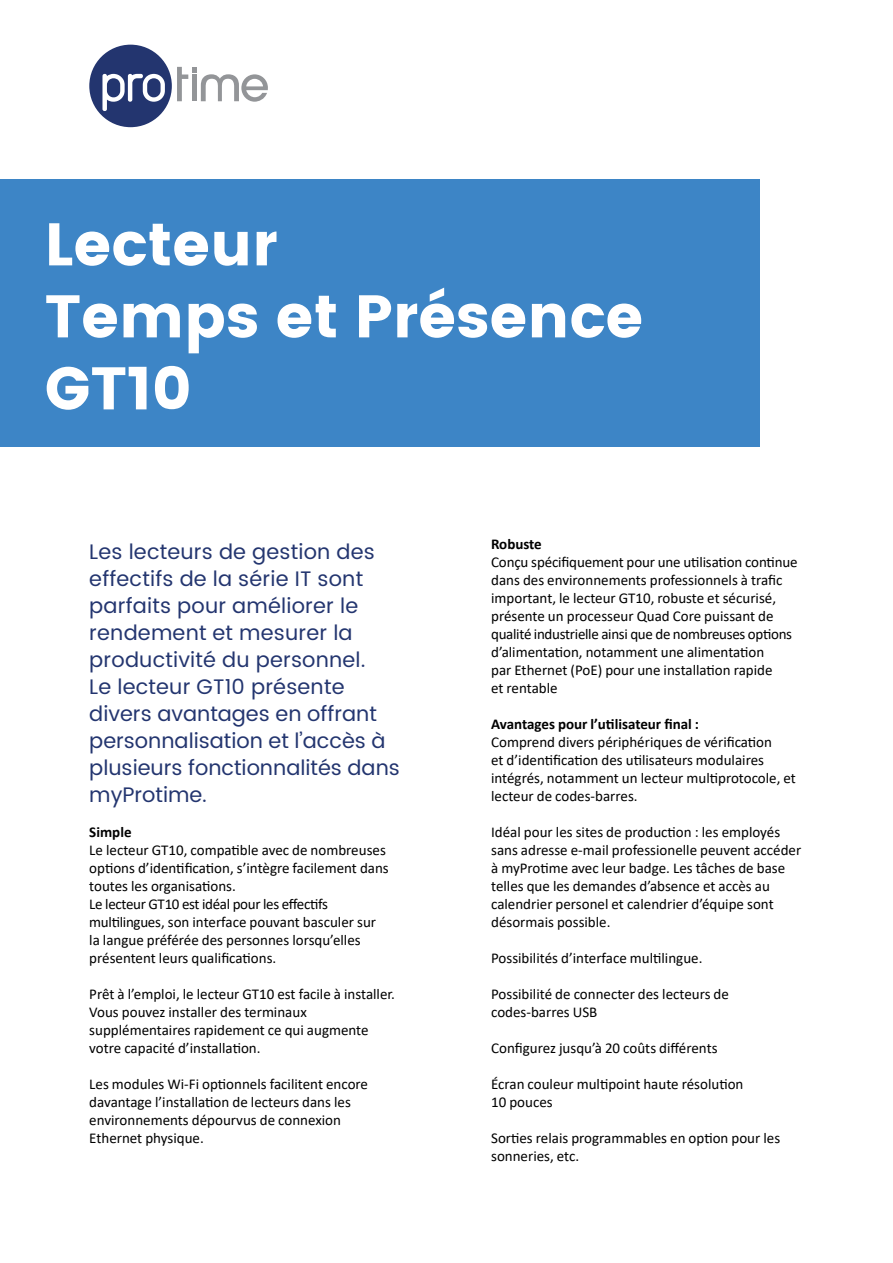
<style>
.page{position:relative;width:893px;height:1263px;background:#fff}
.page>*{position:absolute;margin:0;border:0;box-sizing:border-box;transform-origin:0 0}
.t1{font:60px/72px "Poppins";color:#fff}
.t2{font:21px/27px "Poppins";letter-spacing:.01em;color:#23356f}
.t3{font:15px/18px "Calibri";color:#000}
.t4{font:700 15px "Calibri";color:#000}
</style>
<div class="page">
<div style="left:0;top:179px;width:759px;height:267px;background:#3d85c6"></div>
<svg style="left:177px;top:67px;width:91px;height:35px"></svg>
<div style="left:89px;top:45px;width:83px;height:82px;background:#23356f;border-radius:50%"></div>
<svg style="left:102px;top:74px;width:63px;height:37px"></svg>
<h1 class="t1" style="left:45px;top:209px;width:600px">Lecteur<br>Temps et Présence<br>GT10</h1>
<p class="t2" style="left:89px;top:539px;width:312px">Les lecteurs de gestion des effectifs de la série IT sont parfaits pour améliorer le rendement et mesurer la productivité du personnel.<br>Le lecteur GT10 présente divers avantages en offrant personnalisation et l’accès à plusieurs fonctionnalités dans myProtime.</p>
<p class="t4" style="left:89px;top:821px;width:44px">Simple</p>
<p class="t3" style="left:89px;top:840px;width:301px">Le lecteur GT10, compatible avec de nombreuses options d’identification, s’intègre facilement dans toutes les organisations.<br>Le lecteur GT10 est idéal pour les effectifs multilingues, son interface pouvant basculer sur la langue préférée des personnes lorsqu’elles présentent leurs qualifications.</p>
<p class="t3" style="left:89px;top:984px;width:307px">Prêt à l’emploi, le lecteur GT10 est facile à installer.<br>Vous pouvez installer des terminaux supplémentaires rapidement ce qui augmente votre capacité d’installation.</p>
<p class="t3" style="left:89px;top:1074px;width:280px">Les modules Wi-Fi optionnels facilitent encore davantage l’installation de lecteurs dans les environnements dépourvus de connexion Ethernet physique.</p>
<p class="t4" style="left:491px;top:533px;width:52px">Robuste</p>
<p class="t3" style="left:491px;top:552px;width:308px">Conçu spécifiquement pour une utilisation continue dans des environnements professionnels à trafic important, le lecteur GT10, robuste et sécurisé, présente un processeur Quad Core puissant de qualité industrielle ainsi que de nombreuses options d’alimentation, notamment une alimentation<br>par Ethernet (PoE) pour une installation rapide<br>et rentable</p>
<p class="t4" style="left:491px;top:713px;width:209px">Avantages pour l’utilisateur final :</p>
<p class="t3" style="left:491px;top:732px;width:306px">Comprend divers périphériques de vérification<br>et d’identification des utilisateurs modulaires intégrés, notamment un lecteur multiprotocole, et lecteur de codes-barres.</p>
<p class="t3" style="left:491px;top:822px;width:312px">Idéal pour les sites de production : les employés sans adresse e-mail professionelle peuvent accéder à myProtime avec leur badge. Les tâches de base telles que les demandes d’absence et accès au calendrier personel et calendrier d’équipe sont désormais possible.</p>
<p class="t3" style="left:491px;top:948px;width:213px">Possibilités d’interface multilingue.</p>
<p class="t3" style="left:491px;top:984px;width:239px">Possibilité de connecter des lecteurs de codes-barres USB</p>
<p class="t3" style="left:491px;top:1038px;width:228px">Configurez jusqu’à 20 coûts différents</p>
<p class="t3" style="left:491px;top:1074px;width:254px">Écran couleur multipoint haute résolution<br>10 pouces</p>
<p class="t3" style="left:491px;top:1128px;width:291px">Sorties relais programmables en option pour les sonneries, etc.</p>
</div>
